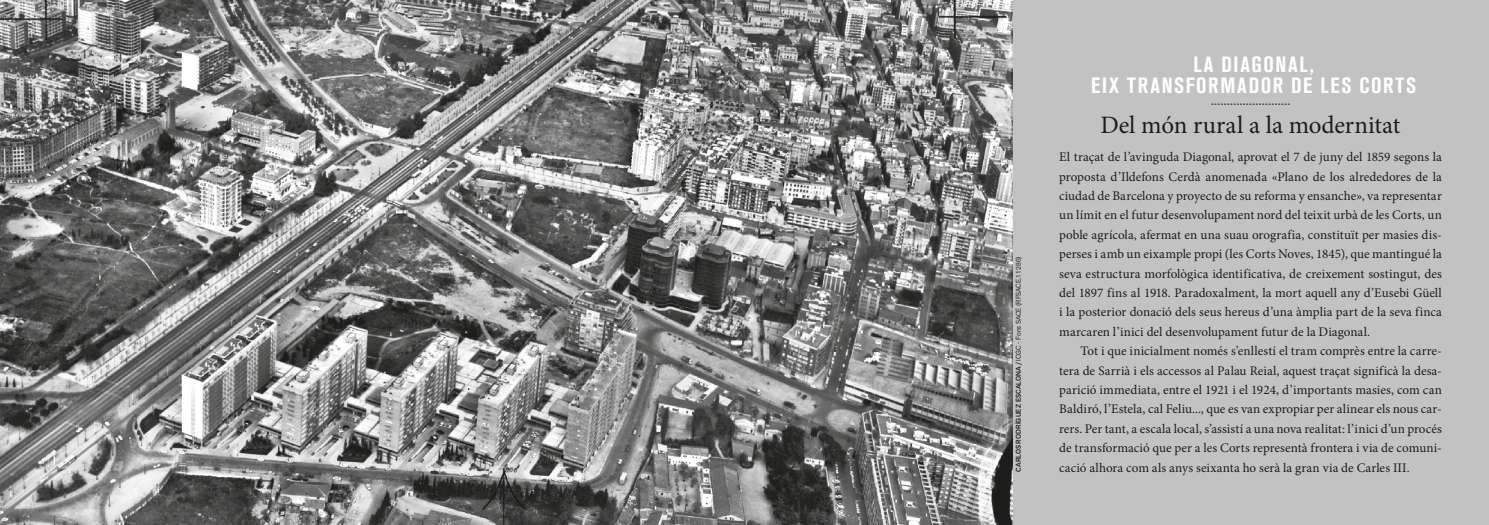
<style>
.page{position:relative;width:1489px;height:525px;background:#fff}
.page>*{position:absolute;margin:0;border:0;box-sizing:border-box;transform-origin:0 0}
.t1{font:25px "Minion Pro";letter-spacing:-.005em;color:#1d1d1b}
.t2{font:700 condensed 21.88px/21.2px "Akzidenz Grotesk BQ";letter-spacing:.08em;color:#fff;text-align:center}
.t3{font:13.12px/19.4px "Minion Pro";letter-spacing:.005em;color:#1d1d1b;text-align:justify}
.t4{font:6.88px "Akzid Grtsk Next";color:#1d1d1b}
.s1{font-weight:500}
</style>
<div class="page">
<div style="left:1012px;top:0;width:476px;height:524px;background:#c2c2c2"></div>
<svg style="left:1211px;top:104px;width:78px;height:1px"></svg>
<img style="left:0;top:0;width:1012px;height:524px">
<p class="t4" style="left:1013px;top:471px;width:217px;rotate:-90deg"><span class="s1">CARLOS RODRÍGUEZ ESCALONA /</span> ICGC - Fons SACE (RFSACE.11286)</p>
<h2 class="t2" style="left:1091px;top:54px;width:326px">LA DIAGONAL,<br>EIX TRANSFORMADOR DE LES CORTS</h2>
<h1 class="t1" style="left:1100px;top:108px;width:301px">Del món rural a la modernitat</h1>
<p class="t3" style="left:1059px;top:147px;width:384px">El traçat de l’avinguda Diagonal, aprovat el 7 de juny del 1859 segons la proposta d’Ildefons Cerdà anomenada «Plano de los alrededores de la ciudad de Barcelona y proyecto de su reforma y ensanche», va representar un límit en el futur desenvolupament nord del teixit urbà de les Corts, un poble agrícola, afermat en una suau orografia, constituït per masies dis&shy;perses i amb un eixample propi (les Corts Noves, 1845), que mantingué la seva estructura morfològica identificativa, de creixement sostingut, des del 1897 fins al 1918. Paradoxalment, la mort aquell any d’Eusebi Güell i la posterior donació dels seus hereus d’una àmplia part de la seva finca marcaren l’inici del desenvolupament futur de la Diagonal.</p>
<p class="t3" style="left:1059px;top:341px;width:384px;text-indent:21px">Tot i que inicialment només s’enllestí el tram comprès entre la carre&shy;tera de Sarrià i els accessos al Palau Reial, aquest traçat significà la desa&shy;parició immediata, entre el 1921 i el 1924, d’importants masies, com can Baldiró, l’Estela, cal Feliu..., que es van expropiar per alinear els nous car&shy;rers. Per tant, a escala local, s’assistí a una nova realitat: l’inici d’un procés de transformació que per a les Corts representà frontera i via de comuni&shy;cació alhora com als anys seixanta ho serà la gran via de Carles III.</p>
</div>
